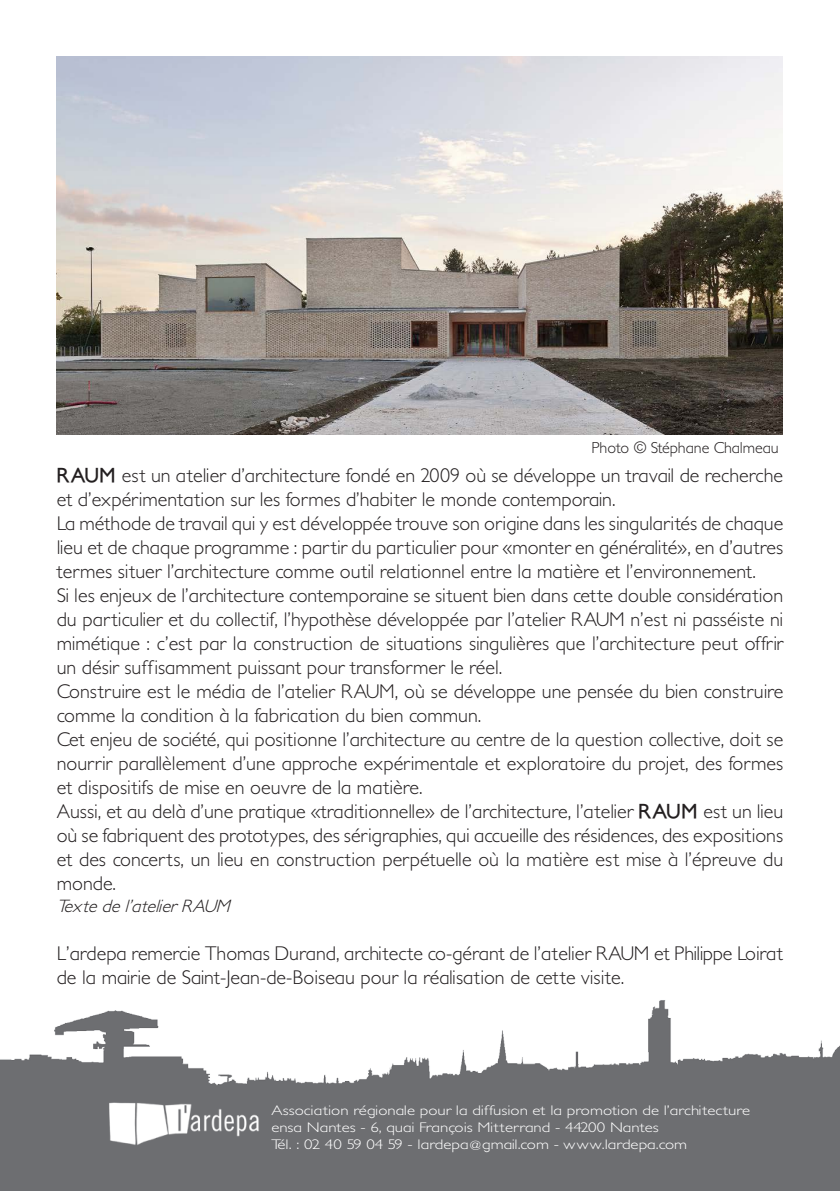
<style>
.page{position:relative;width:840px;height:1191px;background:#fff}
.page>*{position:absolute;margin:0;border:0;box-sizing:border-box;transform-origin:0 0}
.t1{font:300 20px/24px "Petita";color:#231f20;text-align:justify}
.t2{font:italic 300 18px "Petita";color:#231f20}
.t3{font:300 16px "Petita";color:#231f20}
.t4{font:300 14px "Petita";color:#fff;scale:1.2 1}
.s1{font-weight:700}
</style>
<div class="page">
<img style="left:0;top:1000px;width:839px;height:191px">
<img style="left:107px;top:1100px;width:155px;height:45px">
<img style="left:56px;top:57px;width:726px;height:378px">
<p class="t3" style="left:591px;top:438px;width:189px">Photo © Stéphane Chalmeau</p>
<p class="t1" style="left:57px;top:464px;width:727px"><span class="s1">RAUM</span> est un atelier d’architecture fondé en 2009 où se développe un travail de recherche et d’expérimentation sur les formes d’habiter le monde contemporain.</p>
<p class="t1" style="left:57px;top:512px;width:727px">La méthode de travail qui y est développée trouve son origine dans les singularités de chaque lieu et de chaque programme : partir du particulier pour «monter en généralité», en d’autres termes situer l’architecture comme outil relationnel entre la matière et l’environnement.</p>
<p class="t1" style="left:57px;top:584px;width:727px">Si les enjeux de l’architecture contemporaine se situent bien dans cette double considération du particulier et du collectif, l’hypothèse développée par l’atelier RAUM n’est ni passéiste ni mimétique : c’est par la construction de situations singulières que l’architecture peut offrir un désir suffisamment puissant pour transformer le réel.</p>
<p class="t1" style="left:57px;top:680px;width:727px">Construire est le média de l’atelier RAUM, où se développe une pensée du bien construire comme la condition à la fabrication du bien commun.</p>
<p class="t1" style="left:57px;top:728px;width:727px">Cet enjeu de société, qui positionne l’architecture au centre de la question collective, doit se nourrir parallèlement d’une approche expérimentale et exploratoire du projet, des formes et dispositifs de mise en oeuvre de la matière.</p>
<p class="t1" style="left:57px;top:800px;width:727px">Aussi, et au delà d’une pratique «traditionnelle» de l’architecture, l’atelier <span class="s1">RAUM</span> est un lieu où se fabriquent des prototypes, des sérigraphies, qui accueille des résidences, des expositions et des concerts, un lieu en construction perpétuelle où la matière est mise à l’épreuve du monde.</p>
<p class="t2" style="left:57px;top:895px;width:180px">Textedel’atelierRAUM</p>
<p class="t1" style="left:57px;top:941px;width:727px">L’ardepa remercie Thomas Durand, architecte co-gérant de l’atelier RAUM et Philippe Loirat de la mairie de Saint-Jean-de-Boiseau pour la réalisation de cette visite.</p>
<p class="t4" style="left:271px;top:1102px;width:400px">Association régionale pour la diffusion et la promotion de l’architecture</p>
<p class="t4" style="left:271px;top:1119px;width:324px">ensa Nantes - 6, quai François Mitterrand - 44200 Nantes</p>
<p class="t4" style="left:271px;top:1136px;width:348px">Tél. : 02 40 59 04 59 - lardepa@gmail.com - www.lardepa.com</p>
</div>
